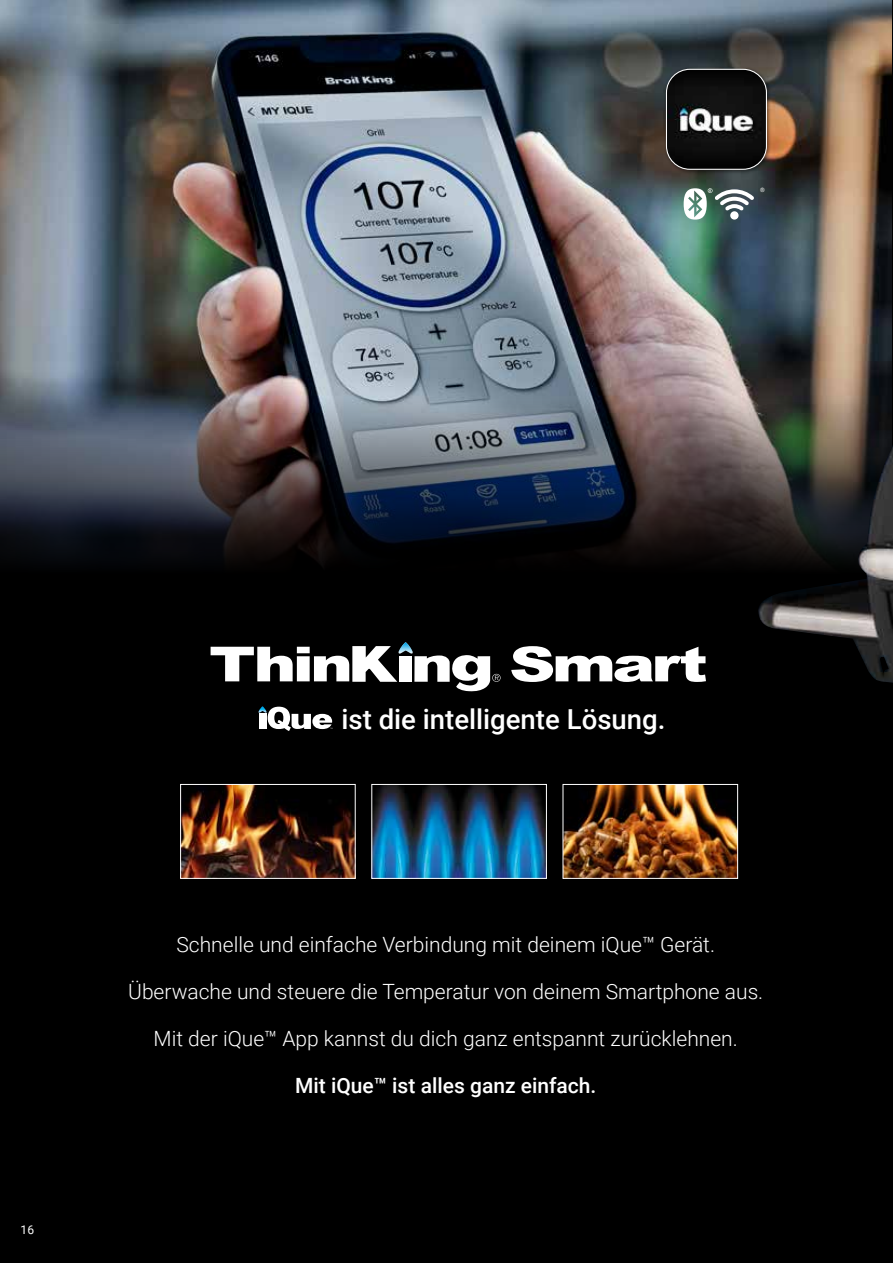
<style>
.page{position:relative;width:893px;height:1263px;background:#000}
.page>*{position:absolute;margin:0;border:0;box-sizing:border-box;transform-origin:0 0}
.t1{font:900 48.45px "Arial";letter-spacing:-.06em;color:#fff;scale:1.33 1}
.t2{font:500 27.6px "Roboto";color:#fff}
.t3{font:300 21px "Roboto";color:#fff}
.t4{font:500 21px "Roboto";color:#fff}
.t5{font:12px "Roboto";color:#fff}
.t6{font:6px "Roboto";color:#fff}
</style>
<div class="page">
<img style="left:182px;top:786px;width:171px;height:91px">
<div style="left:180px;top:784px;width:175px;height:95px;border:1px solid #fff"></div>
<img style="left:373px;top:786px;width:85px;height:91px">
<img style="left:458px;top:786px;width:87px;height:91px">
<div style="left:371px;top:784px;width:176px;height:95px;border:1px solid #fff"></div>
<img style="left:565px;top:786px;width:171px;height:91px">
<div style="left:563px;top:784px;width:175px;height:95px;border:1px solid #fff"></div>
<svg style="left:258px;top:706px;width:75px;height:25px"></svg>
<svg style="left:352px;top:642px;width:149px;height:50px"></svg>
<img style="left:0;top:0;width:891px;height:367px">
<img style="left:0;top:367px;width:891px;height:198px">
<div style="left:663px;top:66px;width:108px;height:108px;background:#000;opacity:.5"></div>
<img style="left:666px;top:69px;width:100px;height:100px">
<div style="left:666px;top:69px;width:101px;height:101px;border:1px solid #fff;border-radius:23px"></div>
<svg style="left:684px;top:188px;width:70px;height:32px;background:#859995"></svg>
<div style="left:730px;top:211px;width:9px;height:9px;background:#fff;border-radius:50%"></div>
<img style="left:757px;top:445px;width:136px;height:238px">
<p class="t6" style="left:760px;top:185px;width:6px">®</p>
<p class="t5" style="left:20px;top:1221px;width:15px">16</p>
<h1 class="t1" style="left:209px;top:629px;width:110px">Thin</h1>
<h1 class="t1" style="left:509px;top:629px;width:151px">Smart</h1>
<h2 class="t2" style="left:341px;top:700px;width:326px">ist die intelligente Lösung.</h2>
<p class="t3" style="left:176px;top:929px;width:540px">Schnelle und einfache Verbindung mit deinem iQue™ Gerät.</p>
<p class="t3" style="left:128px;top:977px;width:637px">Überwache und steuere die Temperatur von deinem Smartphone aus.</p>
<p class="t3" style="left:154px;top:1024px;width:586px">Mit der iQue™ App kannst du dich ganz entspannt zurücklehnen.</p>
<p class="t4" style="left:295px;top:1071px;width:303px">Mit iQue™ ist alles ganz einfach.</p>
</div>
